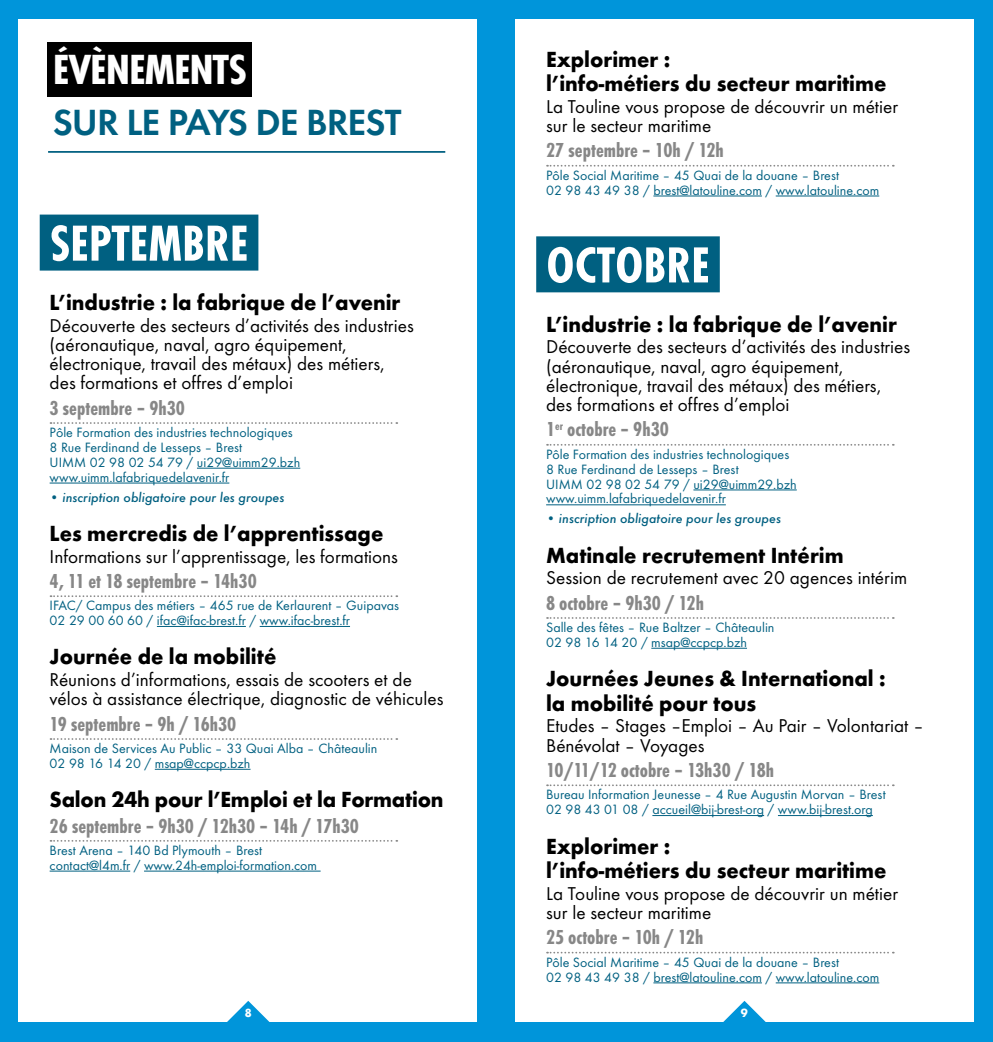
<style>
.page{position:relative;width:993px;height:1042px;background:#fff}
.page>*{position:absolute;margin:0;border:0;box-sizing:border-box;transform-origin:0 0}
.t1{font:700 condensed 52.5px "Futura T";color:#fff}
.t2{font:700 condensed 43.75px "Futura T";letter-spacing:-.025em;color:#fff;scale:1.08 1}
.t3{font:600 37.8px "Futura T";letter-spacing:-.025em;color:#006081}
.t4{font:700 22.75px/24.5px "Futura T";color:#000;scale:.95 1}
.t5{font:700 condensed 21px "Futura T";color:#878787}
.t6{font:19.25px/19.2px "Futura T";color:#000}
.t7{font:14px/14.9px "Futura T";color:#006081}
.t8{font:italic 500 14px "Futura T";color:#006081}
.t9{font:700 12.25px "Futura T";color:#fff;scale:.95 1}
</style>
<div class="page">
<div style="left:0;top:0;width:496px;height:1042px;background:#0095da"></div>
<div style="left:496px;top:0;width:496px;height:1042px;background:#0095da"></div>
<div style="left:19px;top:19px;width:458px;height:1002px;background:#fff"></div>
<div style="left:515px;top:19px;width:458px;height:1002px;background:#fff"></div>
<svg style="left:219px;top:1001px;width:58px;height:21px"></svg>
<svg style="left:715px;top:1001px;width:58px;height:21px"></svg>
<svg style="left:547px;top:165px;width:346px;height:2px"></svg>
<hr style="left:653px;top:195px;width:108px;height:1px;background:#006081">
<hr style="left:775px;top:195px;width:104px;height:1px;background:#006081">
<div style="left:536px;top:236px;width:183px;height:56px;background:#006081"></div>
<svg style="left:547px;top:444px;width:346px;height:2px"></svg>
<hr style="left:693px;top:489px;width:103px;height:1px;background:#006081">
<hr style="left:546px;top:504px;width:179px;height:1px;background:#006081">
<svg style="left:547px;top:617px;width:346px;height:2px"></svg>
<hr style="left:651px;top:648px;width:95px;height:1px;background:#006081">
<svg style="left:547px;top:784px;width:346px;height:2px"></svg>
<hr style="left:652px;top:815px;width:111px;height:1px;background:#006081">
<hr style="left:777px;top:815px;width:95px;height:1px;background:#006081">
<svg style="left:547px;top:952px;width:346px;height:1px"></svg>
<hr style="left:653px;top:982px;width:108px;height:1px;background:#006081">
<hr style="left:775px;top:982px;width:104px;height:1px;background:#006081">
<div style="left:40px;top:215px;width:218px;height:56px;background:#006081"></div>
<svg style="left:50px;top:422px;width:347px;height:2px"></svg>
<hr style="left:197px;top:468px;width:103px;height:1px;background:#006081">
<hr style="left:50px;top:482px;width:179px;height:1px;background:#006081">
<svg style="left:50px;top:595px;width:347px;height:2px"></svg>
<hr style="left:157px;top:626px;width:89px;height:1px;background:#006081">
<hr style="left:259px;top:626px;width:91px;height:1px;background:#006081">
<svg style="left:50px;top:738px;width:347px;height:2px"></svg>
<hr style="left:155px;top:769px;width:95px;height:1px;background:#006081">
<svg style="left:50px;top:840px;width:347px;height:2px"></svg>
<hr style="left:50px;top:870px;width:80px;height:1px;background:#006081">
<hr style="left:144px;top:870px;width:176px;height:1px;background:#006081">
<div style="left:47px;top:42px;width:205px;height:55px;background:#000"></div>
<hr style="left:48px;top:151px;width:397px;height:2px;background:#006081">
<h2 class="t2" style="left:53px;top:44px;width:181px">ÉVÈNEMENTS</h2>
<h3 class="t3" style="left:53px;top:100px;width:350px">SUR LE PAYS DE BREST</h3>
<h1 class="t1" style="left:50px;top:213px;width:200px">SEPTEMBRE</h1>
<h3 class="t4" style="left:50px;top:290px;width:371px">L’industrie : la fabrique de l’avenir</h3>
<h3 class="t6" style="left:50px;top:315px;width:365px">Découverte des secteurs d’activités des industries (aéronautique, naval, agro équipement, électronique, travail des métaux) des métiers, des formations et offres d’emploi</h3>
<h3 class="t5" style="left:50px;top:395px;width:137px">3 septembre – 9h30</h3>
<p class="t7" style="left:50px;top:425px;width:252px">Pôle Formation des industries technologiques 8 Rue Ferdinand de Lesseps – Brest<br>UIMM 02 98 02 54 79 / ui29@uimm29.bzh www.uimm.lafabriquedelavenir.fr</p>
<p class="t8" style="left:50px;top:489px;width:236px">• inscription obligatoire pour les groupes</p>
<h3 class="t4" style="left:50px;top:521px;width:353px">Les mercredis de l’apprentissage</h3>
<h3 class="t6" style="left:50px;top:546px;width:350px">Informations sur l’apprentissage, les formations</h3>
<h3 class="t5" style="left:50px;top:568px;width:208px">4, 11 et 18 septembre – 14h30</h3>
<p class="t7" style="left:50px;top:598px;width:351px">IFAC/ Campus des métiers – 465 rue de Kerlaurent – Guipavas<br>02 29 00 60 60 / ifac@ifac-brest.fr / www.ifac-brest.fr</p>
<h3 class="t4" style="left:50px;top:644px;width:240px">Journée de la mobilité</h3>
<h3 class="t6" style="left:50px;top:670px;width:395px">Réunions d’informations, essais de scooters et de vélos à assistance électrique, diagnostic de véhicules</h3>
<h3 class="t5" style="left:50px;top:711px;width:188px">19 septembre – 9h / 16h30</h3>
<p class="t7" style="left:50px;top:741px;width:329px">Maison de Services Au Public – 33 Quai Alba – Châteaulin<br>02 98 16 14 20 / msap@ccpcp.bzh</p>
<h3 class="t4" style="left:50px;top:787px;width:416px">Salon 24h pour l’Emploi et la Formation</h3>
<h3 class="t5" style="left:50px;top:813px;width:311px">26 septembre – 9h30 / 12h30 – 14h / 17h30</h3>
<p class="t7" style="left:50px;top:842px;width:269px">Brest Arena – 140 Bd Plymouth – Brest contact@l4m.fr / www.24h-emploi-formation.com</p>
<h3 class="t4" style="left:546px;top:47px;width:359px">Explorimer :<br>l’info-métiers du secteur maritime</h3>
<h3 class="t6" style="left:546px;top:97px;width:353px">La Touline vous propose de découvrir un métier sur le secteur maritime</h3>
<h3 class="t5" style="left:546px;top:138px;width:179px">27 septembre – 10h / 12h</h3>
<p class="t7" style="left:546px;top:167px;width:334px">Pôle Social Maritime – 45 Quai de la douane – Brest<br>02 98 43 49 38 / brest@latouline.com / www.latouline.com</p>
<h1 class="t1" style="left:546px;top:234px;width:165px">OCTOBRE</h1>
<h3 class="t4" style="left:546px;top:312px;width:371px">L’industrie : la fabrique de l’avenir</h3>
<h3 class="t6" style="left:546px;top:337px;width:365px">Découverte des secteurs d’activités des industries (aéronautique, naval, agro équipement, électronique, travail des métaux) des métiers, des formations et offres d’emploi</h3>
<h3 class="t5" style="left:546px;top:417px;width:124px">1<sup>er</sup> octobre – 9h30</h3>
<p class="t7" style="left:546px;top:446px;width:252px">Pôle Formation des industries technologiques 8 Rue Ferdinand de Lesseps – Brest<br>UIMM 02 98 02 54 79 / ui29@uimm29.bzh www.uimm.lafabriquedelavenir.fr</p>
<p class="t8" style="left:546px;top:510px;width:236px">• inscription obligatoire pour les groupes</p>
<h3 class="t4" style="left:546px;top:543px;width:314px">Matinale recrutement Intérim</h3>
<h3 class="t6" style="left:546px;top:568px;width:362px">Session de recrutement avec 20 agences intérim</h3>
<h3 class="t5" style="left:546px;top:590px;width:159px">8 octobre – 9h30 / 12h</h3>
<p class="t7" style="left:546px;top:620px;width:230px">Salle des fêtes – Rue Baltzer – Châteaulin<br>02 98 16 14 20 / msap@ccpcp.bzh</p>
<h3 class="t4" style="left:546px;top:666px;width:359px">Journées Jeunes &amp; International : la mobilité pour tous</h3>
<h3 class="t6" style="left:546px;top:716px;width:379px">Etudes – Stages –Emploi – Au Pair – Volontariat –<br>Bénévolat – Voyages</h3>
<h3 class="t5" style="left:546px;top:758px;width:229px">10/11/12 octobre – 13h30 / 18h</h3>
<p class="t7" style="left:546px;top:787px;width:341px">Bureau Information Jeunesse – 4 Rue Augustin Morvan – Brest<br>02 98 43 01 08 / accueil@bij-brest-org / www.bij-brest.org</p>
<h3 class="t4" style="left:546px;top:833px;width:359px">Explorimer :<br>l’info-métiers du secteur maritime</h3>
<h3 class="t6" style="left:546px;top:883px;width:353px">La Touline vous propose de découvrir un métier sur le secteur maritime</h3>
<h3 class="t5" style="left:546px;top:925px;width:159px">25 octobre – 10h / 12h</h3>
<p class="t7" style="left:546px;top:954px;width:334px">Pôle Social Maritime – 45 Quai de la douane – Brest<br>02 98 43 49 38 / brest@latouline.com / www.latouline.com</p>
<p class="t9" style="left:245px;top:1005px;width:9px">8</p>
<p class="t9" style="left:740px;top:1005px;width:9px">9</p>
</div>
